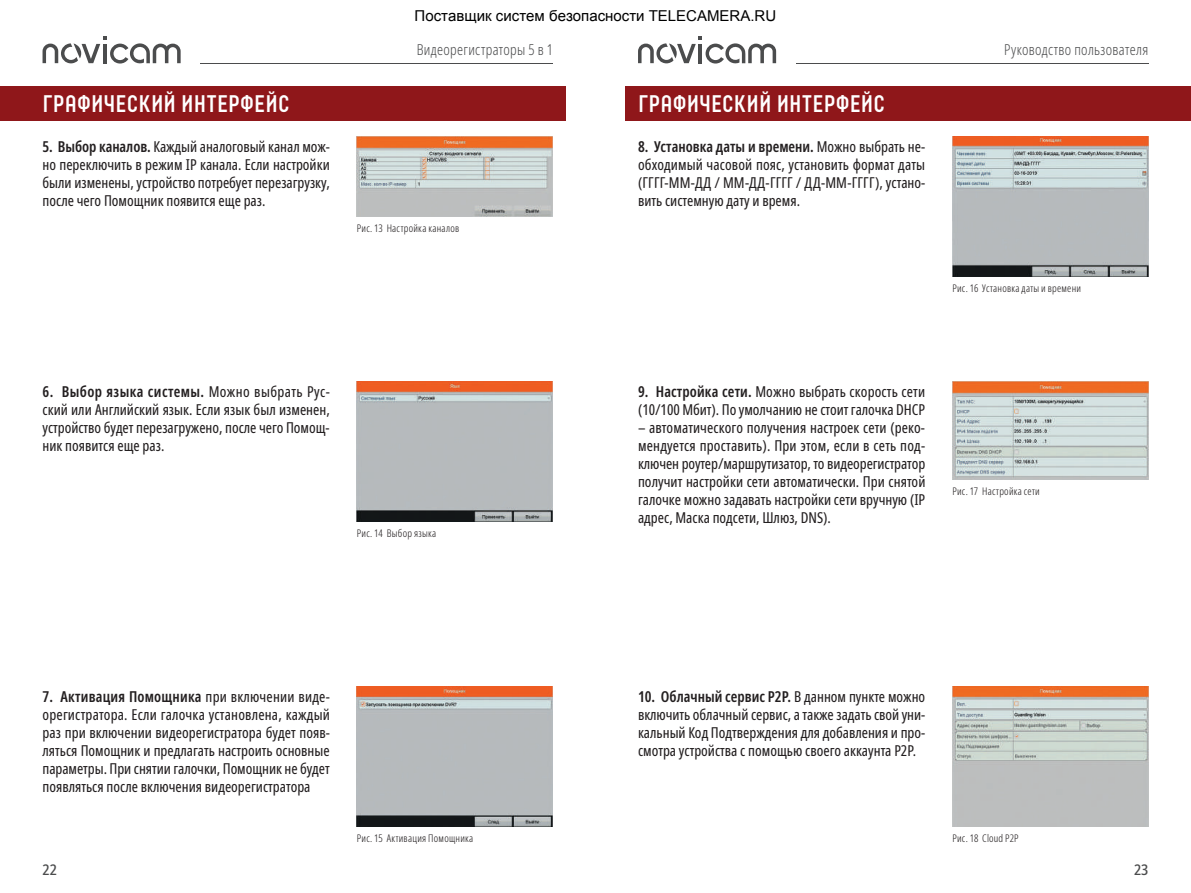
<style>
.page{position:relative;width:1191px;height:893px;background:#fff}
.page>*{position:absolute;margin:0;border:0;box-sizing:border-box;transform-origin:0 0}
.t1{font:700 24px "Neubau Pro";letter-spacing:.01em;color:#fff}
.t2{font:extra-condensed 15px/18px "Noto Sans";color:#231f20;text-align:justify}
.t3{font:300 condensed 15px "Noto Sans";letter-spacing:.025em;color:#4b4c4d;scale:.9 1}
.t4{font:500 condensed 15px "Noto Sans";color:#4b4c4d}
.t5{font:300 extra-condensed 10.5px "Noto Sans";letter-spacing:.025em;color:#231f20}
.s1{font-weight:600}
</style>
<div class="page">
<hr style="left:201px;top:63px;width:352px;height:1px;background:#4b4c4d">
<hr style="left:796px;top:63px;width:352px;height:1px;background:#4b4c4d">
<svg style="left:43px;top:37px;width:138px;height:27px"></svg>
<svg style="left:638px;top:37px;width:138px;height:27px"></svg>
<div style="left:625px;top:86px;width:566px;height:34px;background:#8f171a"></div>
<div style="left:0;top:86px;width:566px;height:34px;background:#8f171a"></div>
<img style="left:357px;top:136px;width:196px;height:81px">
<img style="left:357px;top:381px;width:196px;height:141px">
<img style="left:952px;top:136px;width:196px;height:140px">
<img style="left:952px;top:381px;width:196px;height:98px">
<img style="left:952px;top:686px;width:196px;height:140px">
<img style="left:357px;top:686px;width:196px;height:140px">
<p class="t3" style="left:417px;top:40px;width:153px">Видеорегистраторы 5 в 1</p>
<p class="t3" style="left:1004px;top:40px;width:162px">Руководство пользователя</p>
<h1 class="t1" style="left:43px;top:90px;width:248px">ГРАФИЧЕСКИЙ ИНТЕРФЕЙС</h1>
<h1 class="t1" style="left:638px;top:90px;width:248px">ГРАФИЧЕСКИЙ ИНТЕРФЕЙС</h1>
<p class="t2" style="left:43px;top:138px;width:289px"><span class="s1">5. Выбор каналов.</span> Каждый аналоговый канал мож&shy;но переключить в режим IP канала. Если настройки были изменены, устройство потребует перезагрузку, после чего Помощник появится еще раз.</p>
<p class="t2" style="left:638px;top:138px;width:289px"><span class="s1">8. Установка даты и времени.</span> Можно выбрать не&shy;обходимый часовой пояс, установить формат даты (ГГГГ-ММ-ДД / ММ-ДД-ГГГГ / ДД-ММ-ГГГГ), устано&shy;вить системную дату и время.</p>
<p class="t5" style="left:357px;top:221px;width:104px">Рис. 13 Настройка каналов</p>
<p class="t2" style="left:43px;top:383px;width:289px"><span class="s1">6. Выбор языка системы.</span> Можно выбрать Рус&shy;ский или Английский язык. Если язык был изменен, устройство будет перезагружено, после чего Помощ&shy;ник появится еще раз.</p>
<p class="t5" style="left:357px;top:526px;width:81px">Рис. 14 Выбор языка</p>
<p class="t5" style="left:952px;top:281px;width:130px">Рис. 16 Установка даты и времени</p>
<p class="t2" style="left:638px;top:383px;width:289px"><span class="s1">9. Настройка сети.</span> Можно выбрать скорость сети (10/100 Мбит). По умолчанию не стоит галочка DHCP</p>
<p class="t2" style="left:638px;top:419px;width:289px">– автоматического получения настроек сети (реко&shy;мендуется проставить). При этом, если в сеть под&shy;ключен роутер/маршрутизатор, то видеорегистратор получит настройки сети автоматически. При снятой галочке можно задавать настройки сети вручную (IP адрес, Маска подсети, Шлюз, DNS).</p>
<p class="t5" style="left:952px;top:483px;width:89px">Рис. 17 Настройка сети</p>
<p class="t2" style="left:43px;top:688px;width:289px"><span class="s1">7. Активация Помощника</span> при включении виде&shy;орегистратора. Если галочка установлена, каждый раз при включении видеорегистратора будет появ&shy;ляться Помощник и предлагать настроить основные параметры. При снятии галочки, Помощник не будет появляться после включения видеорегистратора</p>
<p class="t2" style="left:638px;top:688px;width:289px"><span class="s1">10. Облачный сервис P2P.</span> В данном пункте можно включить облачный сервис, а также задать свой уни&shy;кальный Код Подтверждения для добавления и про&shy;смотра устройства с помощью своего аккаунта P2P.</p>
<p class="t5" style="left:357px;top:831px;width:118px">Рис. 15 Активация Помощника</p>
<p class="t5" style="left:952px;top:831px;width:68px">Рис. 18 Cloud P2P</p>
<p class="t4" style="left:43px;top:859px;width:16px">22</p>
<p class="t4" style="left:1134px;top:859px;width:16px">23</p>
</div>
